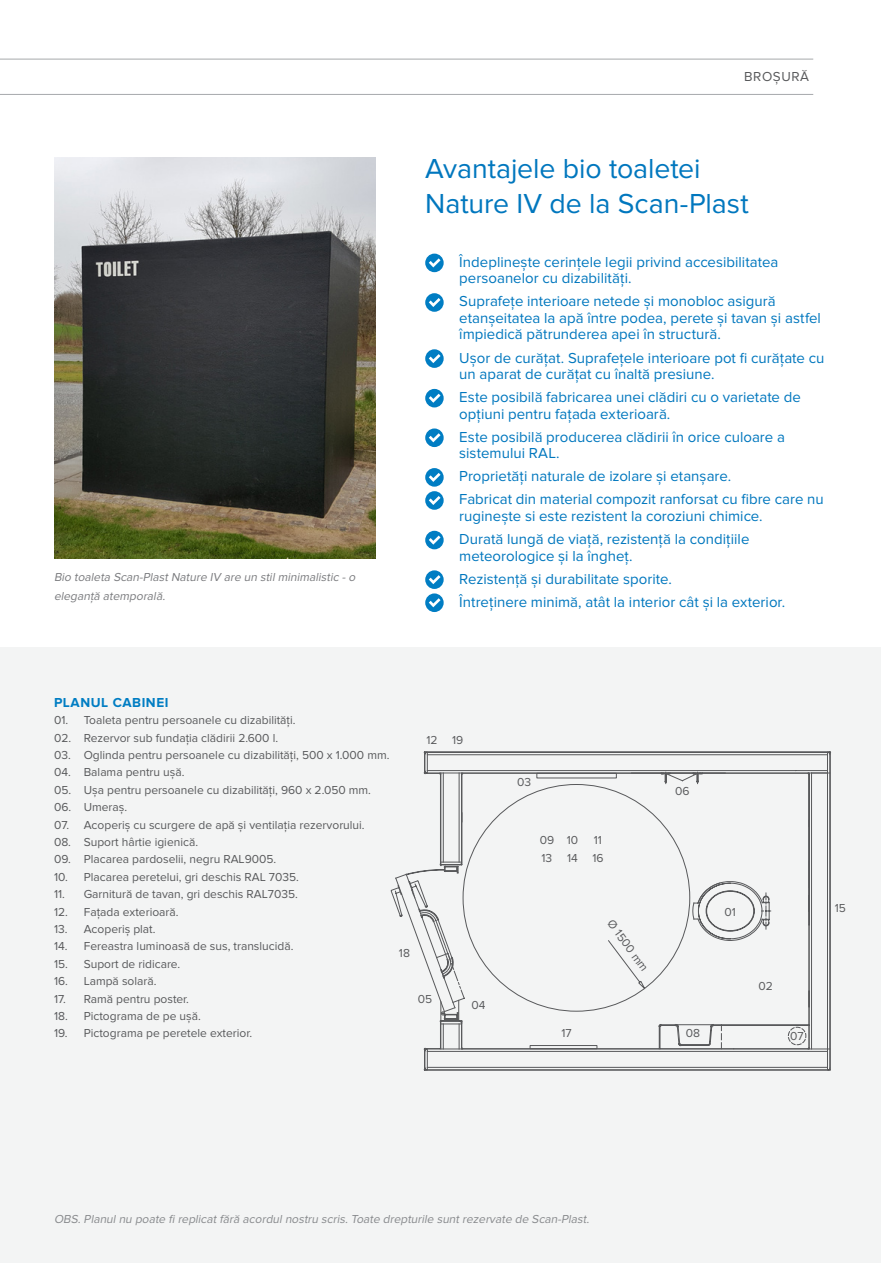
<style>
.page{position:relative;width:893px;height:1263px;background:#fff}
.page>*{position:absolute;margin:0;border:0;box-sizing:border-box;transform-origin:0 0}
.t1{font:28.5px/34.5px "Proxima Nova";letter-spacing:-.005em;color:#0077be}
.t2{font:15px/16.5px "Proxima Nova";color:#0077be}
.t3{font:700 13.5px "Proxima Nova";letter-spacing:.04em;color:#007dc3}
.t4{font:13.5px "Proxima Nova";letter-spacing:.04em;color:#58595b}
.t5{font:12px "Proxima Nova";color:#58595b}
.t6{font:italic 12px "Proxima Nova";color:#888a8d}
.t7{font:italic 12px/19.5px "Proxima Nova";color:#7b7c7f}
</style>
<div class="page">
<hr style="left:0;top:59px;width:813px;height:1px;background:#a7a9ac">
<hr style="left:0;top:94px;width:813px;height:1px;background:#a7a9ac">
<svg style="left:425px;top:254px;width:19px;height:18px"></svg>
<svg style="left:425px;top:293px;width:19px;height:19px"></svg>
<svg style="left:425px;top:349px;width:19px;height:19px"></svg>
<svg style="left:425px;top:389px;width:19px;height:18px"></svg>
<svg style="left:425px;top:428px;width:19px;height:19px"></svg>
<svg style="left:425px;top:468px;width:19px;height:42px"></svg>
<svg style="left:425px;top:531px;width:19px;height:18px"></svg>
<svg style="left:425px;top:570px;width:19px;height:42px"></svg>
<img style="left:54px;top:157px;width:322px;height:401px">
<svg style="left:390px;top:751px;width:441px;height:320px"></svg>
<p class="t7" style="left:54px;top:567px;width:305px">Bio toaleta Scan-PlastNature IV are un stilminimalistic -o eleganță atemporală.</p>
<p class="t4" style="left:744px;top:69px;width:66px">BROȘURĂ</p>
<h1 class="t1" style="left:425px;top:152px;width:325px">Avantajele bio toaletei<br>Nature IV de la Scan-Plast</h1>
<p class="t2" style="left:459px;top:254px;width:321px">Îndeplinește cerințele legii privind accesibilitatea persoanelor cu dizabilități.</p>
<p class="t2" style="left:459px;top:293px;width:363px">Suprafețe interioare netede și monobloc asigură etanșeitatea la apă între podea, perete și tavan și astfel împiedică pătrunderea apei în structură.</p>
<p class="t2" style="left:459px;top:350px;width:367px">Ușor de curățat. Suprafețele interioare pot fi curățate cu un aparat de curățat cu înaltă presiune.</p>
<p class="t2" style="left:459px;top:389px;width:343px">Este posibilă fabricarea unei clădiri cu o varietate de opțiuni pentru fațada exterioară.</p>
<p class="t2" style="left:459px;top:429px;width:327px">Este posibilă producerea clădirii în orice culoare a sistemului RAL.</p>
<p class="t2" style="left:459px;top:465px;width:366px;line-height:23.1px">Proprietăți naturale de izolare și etanșare.<br>Fabricat din material compozit ranforsat cu fibre care nu</p>
<p class="t2" style="left:459px;top:505px;width:305px;line-height:23.1px">ruginește si este rezistent la coroziuni chimice.<br>Durată lungă de viață, rezistență la condițiile</p>
<p class="t2" style="left:459px;top:544px;width:328px;line-height:23.1px">meteorologice și la îngheț.<br>Rezistență și durabilitate sporite.<br>Întreținere minimă, atât la interior cât și la exterior.</p>
<p class="t3" style="left:54px;top:694px;width:116px">PLANUL CABINEI</p>
<p class="t5" style="left:54px;top:713px;width:243px">01. Toaleta pentru persoanele cu dizabilități.</p>
<p class="t5" style="left:54px;top:731px;width:226px">02. Rezervor sub fundația clădirii 2.600 l.</p>
<p class="t5" style="left:54px;top:748px;width:337px">03. Oglinda pentru persoanele cu dizabilități, 500 x 1.000 mm.</p>
<p class="t5" style="left:54px;top:765px;width:132px">04. Balama pentru ușă.</p>
<p class="t5" style="left:54px;top:783px;width:319px">05. Ușa pentru persoanele cu dizabilități, 960 x 2.050 mm.</p>
<p class="t5" style="left:54px;top:800px;width:75px">06. Umeraș.</p>
<p class="t5" style="left:54px;top:818px;width:312px">07. Acoperiș cu scurgere de apă și ventilația rezervorului.</p>
<p class="t5" style="left:54px;top:835px;width:146px">08. Suport hârtie igienică.</p>
<p class="t5" style="left:54px;top:852px;width:224px">09. Placarea pardoselii, negru RAL9005.</p>
<p class="t5" style="left:54px;top:870px;width:246px">10. Placarea peretelui, gri deschis RAL 7035.</p>
<p class="t5" style="left:54px;top:887px;width:245px">11. Garnitură de tavan, gri deschis RAL7035.</p>
<p class="t5" style="left:54px;top:905px;width:126px">12. Fațada exterioară.</p>
<p class="t5" style="left:54px;top:922px;width:103px">13. Acoperiș plat.</p>
<p class="t5" style="left:54px;top:939px;width:241px">14. Fereastra luminoasă de sus, translucidă.</p>
<p class="t5" style="left:54px;top:957px;width:128px">15. Suport de ridicare.</p>
<p class="t5" style="left:54px;top:974px;width:104px">16. Lampă solară.</p>
<p class="t5" style="left:54px;top:992px;width:136px">17. Ramă pentru poster.</p>
<p class="t5" style="left:54px;top:1009px;width:148px">18. Pictograma de pe ușă.</p>
<p class="t5" style="left:54px;top:1026px;width:200px">19. Pictograma pe peretele exterior.</p>
<p class="t5" style="left:427px;top:733px;width:13px">12</p>
<p class="t5" style="left:399px;top:946px;width:13px">18</p>
<p class="t5" style="left:418px;top:992px;width:16px">05</p>
<p class="t5" style="left:452px;top:733px;width:13px">19</p>
<p class="t5" style="left:471px;top:998px;width:16px">04</p>
<p class="t5" style="left:517px;top:775px;width:16px">03</p>
<p class="t5" style="left:540px;top:833px;width:40px">09 10</p>
<p class="t5" style="left:594px;top:833px;width:10px">11</p>
<p class="t5" style="left:542px;top:851px;width:38px">13 14</p>
<p class="t5" style="left:592px;top:851px;width:13px">16</p>
<p class="t5" style="left:616px;top:917px;width:62px;rotate:54deg">Ø 1500 mm</p>
<p class="t5" style="left:561px;top:1026px;width:12px">17</p>
<p class="t5" style="left:675px;top:784px;width:16px">06</p>
<p class="t5" style="left:725px;top:905px;width:13px">01</p>
<p class="t5" style="left:758px;top:979px;width:16px">02</p>
<p class="t5" style="left:686px;top:1026px;width:16px">08</p>
<p class="t5" style="left:790px;top:1029px;width:15px">07</p>
<p class="t5" style="left:835px;top:901px;width:13px">15</p>
<p class="t6" style="left:54px;top:1212px;width:539px">OBS.Planulnu poate fi replicatfără acordulnostru scris.Toate drepturile suntrezervate de Scan-Plast.</p>
</div>
